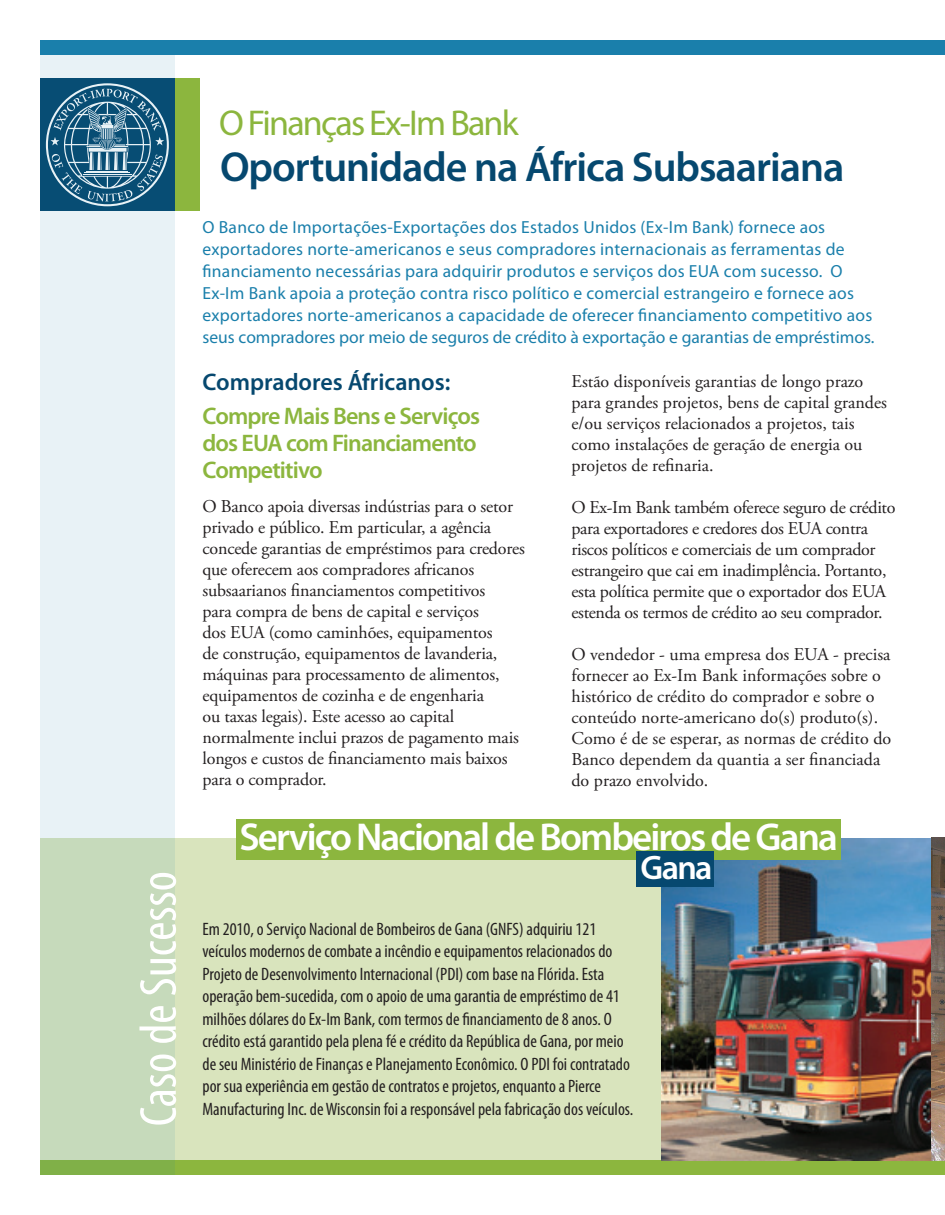
<style>
.page{position:relative;width:945px;height:1215px;background:#fff}
.page>*{position:absolute;margin:0;border:0;box-sizing:border-box;transform-origin:0 0}
.t1{font:condensed 52.5px "Myriad Pro";color:#fff}
.t2{font:600 42px "Myriad Pro";letter-spacing:-.025em;color:#06486f}
.t3{font:600 39px "Myriad Pro";letter-spacing:-.05em;color:#fff}
.t4{font:36px "Myriad Pro";letter-spacing:-.05em;color:#8cb63e}
.t5{font:600 34.2px "Myriad Pro";color:#fff}
.Subtitle_Green_16{font:600 24px/27px "Myriad Pro";letter-spacing:-.035em;color:#8cb63e}
.S1{font:600 24px "Myriad Pro";color:#06486f}
.Body_Text_9{font:18px/21px "Adobe Garamond Pro";letter-spacing:-.01em;color:#231f20}
.SS__Text{font:condensed 18px/22.5px "Myriad Pro";color:#231f20}
.t6{font:17.55px/22px "Myriad Pro";letter-spacing:.015em;color:#1a7fab}
</style>
<div class="page">
<div style="left:40px;top:838px;width:905px;height:322px;background:#d9e4bd"></div>
<div style="left:40px;top:1160px;width:905px;height:14px;background:#8cb63e"></div>
<div style="left:40px;top:40px;width:905px;height:15px;background:#1a7fab"></div>
<div style="left:47px;top:78px;width:153px;height:133px;background:#8cb63e"></div>
<svg style="left:40px;top:55px;width:135px;height:1119px;background:#c6dad6"></svg>
<img style="left:662px;top:838px;width:283px;height:322px">
<div style="left:236px;top:819px;width:604px;height:41px;background:#8cb63e"></div>
<div style="left:637px;top:851px;width:77px;height:36px;background:#06486f"></div>
<h1 class="t1" style="left:127px;top:1126px;width:257px;rotate:-90deg">Caso de Sucesso</h1>
<h3 class="t4" style="left:219px;top:101px;width:301px">O Finanças Ex-Im Bank</h3>
<h2 class="t2" style="left:220px;top:140px;width:626px">Oportunidade na África Subsaariana</h2>
<p class="t6" style="left:202px;top:216px;width:674px">O Banco de Importações-Exportações dos Estados Unidos (Ex-Im Bank) fornece aos exportadores norte-americanos e seus compradores internacionais as ferramentas de financiamento necessárias para adquirir produtos e serviços dos EUA com sucesso. O Ex-Im Bank apoia a proteção contra risco político e comercial estrangeiro e fornece aos exportadores norte-americanos a capacidade de oferecer financiamento competitivo aos seus compradores por meio de seguros de crédito à exportação e garantias de empréstimos.</p>
<p class="S1" style="left:202px;top:367px;width:250px">Compradores Áfricanos:</p>
<p class="Subtitle_Green_16" style="left:202px;top:402px;width:279px">Compre Mais Bens e Serviços dos EUA com Financiamento<br>Competitivo</p>
<p class="Body_Text_9" style="left:202px;top:497px;width:324px">O Banco apoia diversas indústrias para o setor privado e público. Em particular, a agência concede garantias de empréstimos para credores que oferecem aos compradores africanos subsaarianos financiamentos competitivos<br>para compra de bens de capital e serviços<br>dos EUA (como caminhões, equipamentos<br>de construção, equipamentos de lavanderia, máquinas para processamento de alimentos, equipamentos de cozinha e de engenharia<br>ou taxas legais). Este acesso ao capital normalmente inclui prazos de pagamento mais longos e custos de financiamento mais baixos para o comprador.</p>
<p class="Body_Text_9" style="left:572px;top:371px;width:317px">Estão disponíveis garantias de longo prazo para grandes projetos, bens de capital grandes e/ou serviços relacionados a projetos, tais como instalações de geração de energia ou projetos de refinaria.</p>
<p class="Body_Text_9" style="left:572px;top:497px;width:326px">O Ex-Im Bank também oferece seguro de crédito para exportadores e credores dos EUA contra riscos políticos e comerciais de um comprador estrangeiro que cai em inadimplência. Portanto, esta política permite que o exportador dos EUA estenda os termos de crédito ao seu comprador.</p>
<p class="Body_Text_9" style="left:572px;top:644px;width:321px">O vendedor - uma empresa dos EUA - precisa fornecer ao Ex-Im Bank informações sobre o histórico de crédito do comprador e sobre o conteúdo norte-americano do(s) produto(s).<br>Como é de se esperar, as normas de crédito do Banco dependem da quantia a ser financiada do prazo envolvido.</p>
<p class="t3" style="left:239px;top:812px;width:600px">Serviço Nacional de Bombeiros de Gana</p>
<p class="t5" style="left:640px;top:846px;width:74px">Gana</p>
<p class="SS__Text" style="left:202px;top:917px;width:432px">Em 2010, o Serviço Nacional de Bombeiros de Gana (GNFS) adquiriu 121 veículos modernos de combate a incêndio e equipamentos relacionados do Projeto de Desenvolvimento Internacional (PDI) com base na Flórida. Esta operação bem-sucedida, com o apoio de uma garantia de empréstimo de 41 milhões dólares do Ex-Im Bank, com termos de financiamento de 8 anos. O crédito está garantido pela plena fé e crédito da República de Gana, por meio de seu Ministério de Finanças e Planejamento Econômico. O PDI foi contratado por sua experiência em gestão de contratos e projetos, enquanto a Pierce Manufacturing Inc. de Wisconsin foi a responsável pela fabricação dos veículos.</p>
</div>
